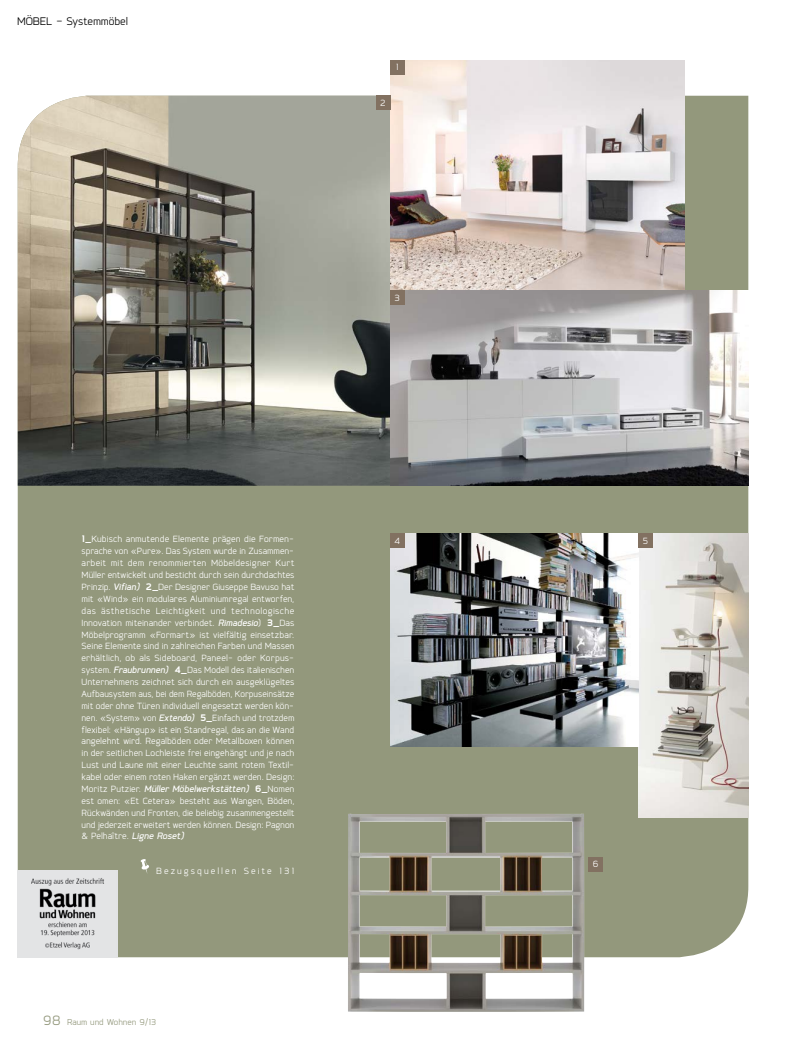
<style>
.page{position:relative;width:798px;height:1053px;background:#fff}
.page>*{position:absolute;margin:0;border:0;box-sizing:border-box;transform-origin:0 0}
.t1{font:13.75px "Coupe";letter-spacing:-.005em;color:#000}
.t2{font:11.25px/11.9px "Coupe";letter-spacing:.005em;color:#fff;text-align:justify}
.t3{font:11.25px "Coupe";letter-spacing:.175em;color:#fff}
.t4{font:10.62px "Coupe";color:#93987c}
.s1{font-weight:700}
.s2{font-weight:500;font-style:italic}
.s3{font-size:16.88px}
</style>
<div class="page">
<div style="left:18px;top:96px;width:730px;height:861px;background:#93987c"></div>
<svg style="left:141px;top:859px;width:8px;height:14px"></svg>
<img style="left:348px;top:813px;width:236px;height:198px">
<img style="left:638px;top:533px;width:110px;height:284px">
<img style="left:390px;top:533px;width:248px;height:213px">
<img style="left:18px;top:96px;width:372px;height:389px">
<img style="left:390px;top:60px;width:294px;height:231px">
<img style="left:390px;top:291px;width:358px;height:194px">
<div style="left:390px;top:60px;width:14px;height:14px;background:#827161"></div>
<div style="left:390px;top:533px;width:14px;height:14px;background:#827161"></div>
<div style="left:376px;top:96px;width:14px;height:14px;background:#827161"></div>
<div style="left:638px;top:533px;width:14px;height:14px;background:#827161"></div>
<div style="left:390px;top:291px;width:14px;height:14px;background:#827161"></div>
<div style="left:588px;top:856px;width:14px;height:15px;background:#827161"></div>
<img style="left:18px;top:870px;width:99px;height:87px">
<p class="t1" style="left:17px;top:15px;width:112px">MÖBEL — Systemmöbel</p>
<p class="t2" style="left:395px;top:61px;width:5px">1</p>
<p class="t2" style="left:380px;top:97px;width:8px">2</p>
<p class="t2" style="left:394px;top:292px;width:8px">3</p>
<p class="t2" style="left:81px;top:533px;width:214px"><span class="s1">1_</span>Kubisch anmutende Elemente prägen die Formen&shy;sprache von «Pure». Das System wurde in Zusammen&shy;arbeit mit dem renommierten Möbeldesigner Kurt Müller entwickelt und besticht durch sein durchdachtes Prinzip. <span class="s2">Vifian)</span> <span class="s1">2_</span>Der Designer Giuseppe Bavuso hat mit «Wind» ein modulares Aluminiumregal entworfen, das ästhetische Leichtigkeit und technologische Innovation miteinander verbindet. <span class="s2">Rimadesio</span>) <span class="s1">3_</span>Das Möbelprogramm «Formart» ist vielfältig einsetzbar.<br>Seine Elemente sind in zahlreichen Farben und Massen erhältlich, ob als Sideboard, Paneel- oder Korpus&shy;system. <span class="s2">Fraubrunnen)</span> <span class="s1">4_</span>Das Modell des italienischen Unternehmens zeichnet sich durch ein ausgeklügeltes Aufbausystem aus, bei dem Regalböden, Korpuseinsätze mit oder ohne Türen individuell eingesetzt werden kön&shy;nen. «System» von <span class="s2">Extendo)</span> <span class="s1">5_</span>Einfach und trotzdem flexibel: «Hängup» ist ein Standregal, das an die Wand angelehnt wird. Regalböden oder Metallboxen können in der seitlichen Lochleiste frei eingehängt und je nach Lust und Laune mit einer Leuchte samt rotem Textil&shy;kabel oder einem roten Haken ergänzt werden. Design:<br>M or it z P ut zier. <span class="s2">Müller Möbelwerkstätten)</span> <span class="s1">6_</span> N om en est omen: «Et Cetera» besteht aus Wangen, Böden, Rückwänden und Fronten, die beliebig zusammengestellt und jederzeit erweitert werden können. Design: Pagnon &amp; Pelhaître. <span class="s2">Ligne Roset)</span></p>
<p class="t3" style="left:156px;top:865px;width:140px">Bezugsquellen Seite 131</p>
<p class="t4" style="left:43px;top:1016px;width:116px"><span class="s3">98</span> Raum und Wohnen 9/13</p>
<p class="t2" style="left:393px;top:534px;width:8px">4</p>
<p class="t2" style="left:642px;top:534px;width:8px">5</p>
<p class="t2" style="left:592px;top:857px;width:8px">6</p>
</div>
